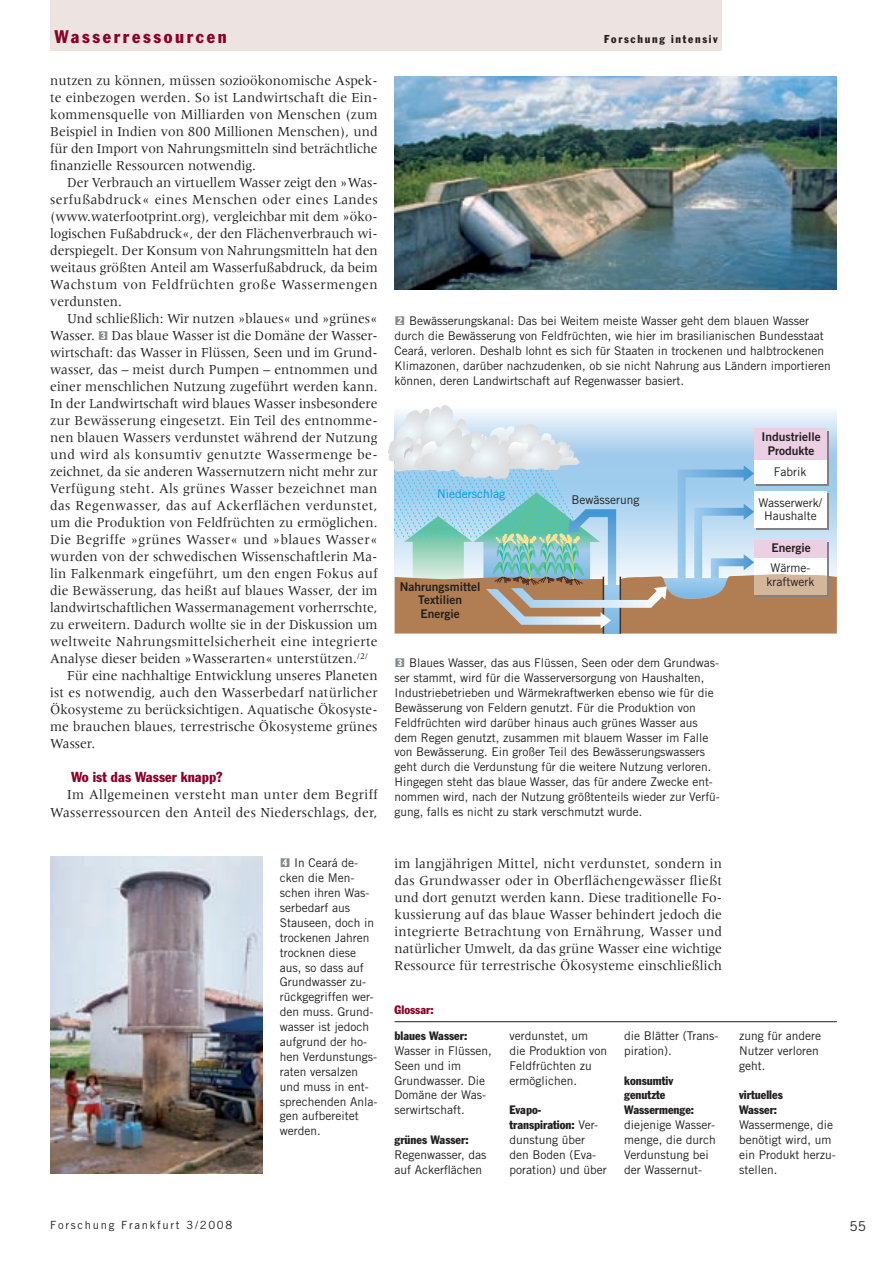
<style>
.page{position:relative;width:892px;height:1262px;background:#fff}
.page>*{position:absolute;margin:0;border:0;box-sizing:border-box;transform-origin:0 0}
.t1{font:condensed 18px "Franklin Gothic";letter-spacing:.15em;color:#8b0128}
.t2{font:14.25px/17px "Meridien";letter-spacing:.005em;color:#231f20;text-align:justify;scale:.95 1}
.t3{font:14.25px "Meridien";letter-spacing:.025em;color:#231f20;scale:.95 1}
.t4{font:14.25px "Meridien";letter-spacing:.03em;color:#231f20;scale:.95 1}
.t5{font:condensed 14.25px "Franklin Gothic";letter-spacing:.005em;color:#8b0128}
.t6{font:13.5px "Trade Gothic";color:#231f20}
.t7{font:12px/14.9px "Trade Gothic";color:#231f20}
.t8{font:condensed 12px/14.9px "Franklin Gothic";color:#231f20}
.t9{font:12px/13.5px "Trade Gothic Bold Two";color:#231f20;text-align:center}
.t10{font:12px "Trade Gothic";color:#009bde}
.t11{font:condensed 12px "Franklin Gothic";color:#8b0128}
.t12{font:11.25px "Trade Gothic";letter-spacing:.15em;color:#231f20}
.t13{font:condensed 11.25px "Franklin Gothic";letter-spacing:.15em;color:#231f20}
.s1{font-family:"Gothic Ziff";font-weight:500;font-size:12px;color:#81898e}
.s2{font-family:"Gothic Ziff";font-weight:500;color:#81898e}
.s3{font-family:"Trade Gothic";font-stretch:normal}
</style>
<div class="page">
<div style="left:50px;top:0;width:672px;height:51px;background:#ede3e1"></div>
<img style="left:395px;top:77px;width:442px;height:212px">
<svg style="left:388px;top:405px;width:449px;height:228px;background:#bcc9cd"></svg>
<img style="left:50px;top:857px;width:213px;height:316px">
<hr style="left:395px;top:1021px;width:442px;height:1px;background:#231f20">
<p class="t1" style="left:54px;top:30px;width:174px">Wasserressourcen</p>
<p class="t2" style="left:50px;top:73px;width:346px">nutzen zu können, müssen sozioökonomische Aspek&shy;te einbezogen werden. So ist Landwirtschaft die Ein&shy;kommensquelle von Milliarden von Menschen (zum Beispiel in Indien von 800 Millionen Menschen), und für den Import von Nahrungsmitteln sind beträchtliche finanzielle Ressourcen notwendig.</p>
<p class="t2" style="left:50px;top:175px;width:346px;text-indent:17px">Der Verbrauch an virtuellem Wasser zeigt den »Was&shy;serfußabdruck« eines Menschen oder eines Landes (www.waterfootprint.org), vergleichbar mit dem »öko&shy;logischen Fußabdruck«, der den Flächenverbrauch wi&shy;derspiegelt. Der Konsum von Nahrungsmitteln hat den weitaus größten Anteil am Wasserfußabdruck, da beim Wachstum von Feldfrüchten große Wassermengen verdunsten.</p>
<p class="t2" style="left:67px;top:311px;width:328px">Und schließlich: Wir nutzen »blaues« und »grünes«</p>
<p class="t2" style="left:50px;top:328px;width:346px">Wasser. <span class="s1">3</span> Das blaue Wasser ist die Domäne der Wasser-</p>
<p class="t2" style="left:50px;top:345px;width:346px">wirtschaft: das Wasser in Flüssen, Seen und im Grund-</p>
<p class="t2" style="left:50px;top:362px;width:346px">wasser, das – meist durch Pumpen – entnommen und</p>
<p class="t2" style="left:50px;top:379px;width:346px">einer menschlichen Nutzung zugeführt werden kann.</p>
<p class="t2" style="left:50px;top:396px;width:346px">In der Landwirtschaft wird blaues Wasser insbesondere</p>
<p class="t2" style="left:50px;top:413px;width:346px">zur Bewässerung eingesetzt. Ein Teil des entnomme-</p>
<p class="t2" style="left:50px;top:430px;width:346px">nen blauen Wassers verdunstet während der Nutzung</p>
<p class="t3" style="left:50px;top:449px;width:346px">und wird als konsumtiv genutzte Wassermenge be-</p>
<p class="t2" style="left:50px;top:464px;width:346px">zeichnet, da sie anderen Wassernutzern nicht mehr zur</p>
<p class="t2" style="left:50px;top:481px;width:346px">Verfügung steht. Als grünes Wasser bezeichnet man</p>
<p class="t4" style="left:50px;top:500px;width:346px">das Regenwasser, das auf Ackerflächen verdunstet,</p>
<p class="t2" style="left:50px;top:515px;width:346px">um die Produktion von Feldfrüchten zu ermöglichen.</p>
<p class="t4" style="left:50px;top:534px;width:346px">Die Begriffe »grünes Wasser« und »blaues Wasser«</p>
<p class="t2" style="left:50px;top:549px;width:346px">wurden von der schwedischen Wissenschaftlerin Ma-</p>
<p class="t2" style="left:50px;top:566px;width:346px">lin Falkenmark eingeführt, um den engen Fokus auf</p>
<p class="t2" style="left:50px;top:583px;width:346px">die Bewässerung, das heißt auf blaues Wasser, der im</p>
<p class="t2" style="left:50px;top:600px;width:346px">landwirtschaftlichen Wassermanagement vorherrschte,</p>
<p class="t2" style="left:50px;top:617px;width:346px">zu erweitern. Dadurch wollte sie in der Diskussion um</p>
<p class="t3" style="left:50px;top:636px;width:346px">weltweite Nahrungsmittelsicherheit eine integrierte</p>
<p class="t2" style="left:50px;top:651px;width:336px">Analyse dieser beiden »Wasserarten« unterstützen.<sup>/2/</sup></p>
<p class="t2" style="left:67px;top:668px;width:328px">Für eine nachhaltige Entwicklung unseres Planeten</p>
<p class="t2" style="left:50px;top:685px;width:346px">ist es notwendig, auch den Wasserbedarf natürlicher</p>
<p class="t2" style="left:50px;top:702px;width:346px">Ökosysteme zu berücksichtigen. Aquatische Ökosyste-</p>
<p class="t2" style="left:50px;top:719px;width:346px">me brauchen blaues, terrestrische Ökosysteme grünes</p>
<p class="t2" style="left:50px;top:736px;width:49px">Wasser.</p>
<p class="t5" style="left:71px;top:772px;width:153px">Wo ist das Wasser knapp?</p>
<p class="t2" style="left:50px;top:787px;width:346px;text-align:right">Im Allgemeinen versteht man unter dem Begriff<br>Wasserressourcen den Anteil des Niederschlags, der,</p>
<p class="t7" style="left:280px;top:857px;width:99px"><span class="s2">4</span> In Ceará de&shy;cken die Men&shy;schen ihren Was&shy;serbedarf aus<br>Stauseen, doch in trockenen Jahren trocknen diese aus, so dass auf<br>Grundwasser zu&shy;rückgegriffen wer&shy;den muss. Grund&shy;wasser ist jedoch aufgrund der ho&shy;hen Verdunstungs&shy;raten versalzen und muss in ent&shy;sprechenden Anla&shy;gen aufbereitet werden.</p>
<p class="t13" style="left:604px;top:35px;width:115px">Forschung intensiv</p>
<p class="t7" style="left:395px;top:314px;width:438px"><span class="s2">2</span> Bewässerungskanal: Das bei Weitem meiste Wasser geht dem blauen Wasser durch die Bewässerung von Feldfrüchten, wie hier im brasilianischen Bundesstaat Ceará, verloren. Deshalb lohnt es sich für Staaten in trockenen und halbtrockenen Klimazonen, darüber nachzudenken, ob sie nicht Nahrung aus Ländern importieren können, deren Landwirtschaft auf Regenwasser basiert.</p>
<p class="t10" style="left:437px;top:489px;width:70px">Niederschlag</p>
<p class="t9" style="left:400px;top:581px;width:82px">Nahrungsmittel<br>Textilien<br>Energie</p>
<p class="t7" style="left:572px;top:493px;width:70px">Bewässerung</p>
<p class="t7" style="left:395px;top:656px;width:327px"><span class="s2">3</span> Blaues Wasser, das aus Flüssen, Seen oder dem Grundwas&shy;ser stammt, wird für die Wasserversorgung von Haushalten, Industriebetrieben und Wärmekraftwerken ebenso wie für die Bewässerung von Feldern genutzt. Für die Produktion von Feldfrüchten wird darüber hinaus auch grünes Wasser aus dem Regen genutzt, zusammen mit blauem Wasser im Falle von Bewässerung. Ein großer Teil des Bewässerungswassers geht durch die Verdunstung für die weitere Nutzung verloren.<br>Hingegen steht das blaue Wasser, das für andere Zwecke ent&shy;nommen wird, nach der Nutzung größtenteils wieder zur Verfü&shy;gung, falls es nicht zu stark verschmutzt wurde.</p>
<p class="t2" style="left:395px;top:855px;width:346px">im langjährigen Mittel, nicht verdunstet, sondern in das Grundwasser oder in Oberflächengewässer fließt und dort genutzt werden kann. Diese traditionelle Fo&shy;kussierung auf das blaue Wasser behindert jedoch die integrierte Betrachtung von Ernährung, Wasser und natürlicher Umwelt, da das grüne Wasser eine wichtige Ressource für terrestrische Ökosysteme einschließlich</p>
<p class="t11" style="left:395px;top:1005px;width:40px">Glossar:</p>
<p class="t8" style="left:395px;top:1029px;width:74px">blaues Wasser:</p>
<p class="t7" style="left:395px;top:1044px;width:99px">Wasser in Flüssen,<br>Seen und im<br>Grundwasser. Die<br>Domäne der Was&shy;serwirtschaft.</p>
<p class="t8" style="left:395px;top:1133px;width:75px">grünes Wasser:</p>
<p class="t7" style="left:395px;top:1148px;width:93px">Regenwasser, das auf Ackerflächen</p>
<p class="t7" style="left:509px;top:1029px;width:99px">verdunstet, um<br>die Produktion von<br>Feldfrüchten zu ermöglichen.</p>
<p class="t8" style="left:509px;top:1103px;width:90px">Evapo&shy;transpiration: <span class="s3">Ver-</span></p>
<p class="t7" style="left:509px;top:1133px;width:99px">dunstung über den Boden (Eva&shy;poration) und über</p>
<p class="t7" style="left:624px;top:1029px;width:96px">die Blätter (Trans&shy;piration).</p>
<p class="t8" style="left:624px;top:1074px;width:71px">konsumtiv genutzte<br>Wassermenge:</p>
<p class="t7" style="left:624px;top:1118px;width:93px">diejenige Wasser&shy;menge, die durch<br>Verdunstung bei der Wassernut-</p>
<p class="t9" style="left:762px;top:431px;width:61px">Industrielle<br>Produkte</p>
<p class="t7" style="left:774px;top:465px;width:34px">Fabrik</p>
<p class="t7" style="left:759px;top:497px;width:65px;line-height:13.5px;text-align:center">Wasserwerk/<br>Haushalte</p>
<p class="t9" style="left:772px;top:542px;width:41px">Energie</p>
<p class="t7" style="left:767px;top:562px;width:49px;line-height:13.5px;text-align:center">Wärme&shy;kraftwerk</p>
<p class="t7" style="left:739px;top:1029px;width:83px">zung für andere<br>Nutzer verloren geht.</p>
<p class="t8" style="left:739px;top:1088px;width:45px">virtuelles<br>Wasser:</p>
<p class="t7" style="left:739px;top:1118px;width:98px">Wassermenge, die benötigt wird, um ein Produkt herzu&shy;stellen.</p>
<p class="t12" style="left:50px;top:1221px;width:184px">Forschung Frankfurt 3/2008</p>
<p class="t6" style="left:850px;top:1221px;width:18px">55</p>
</div>
